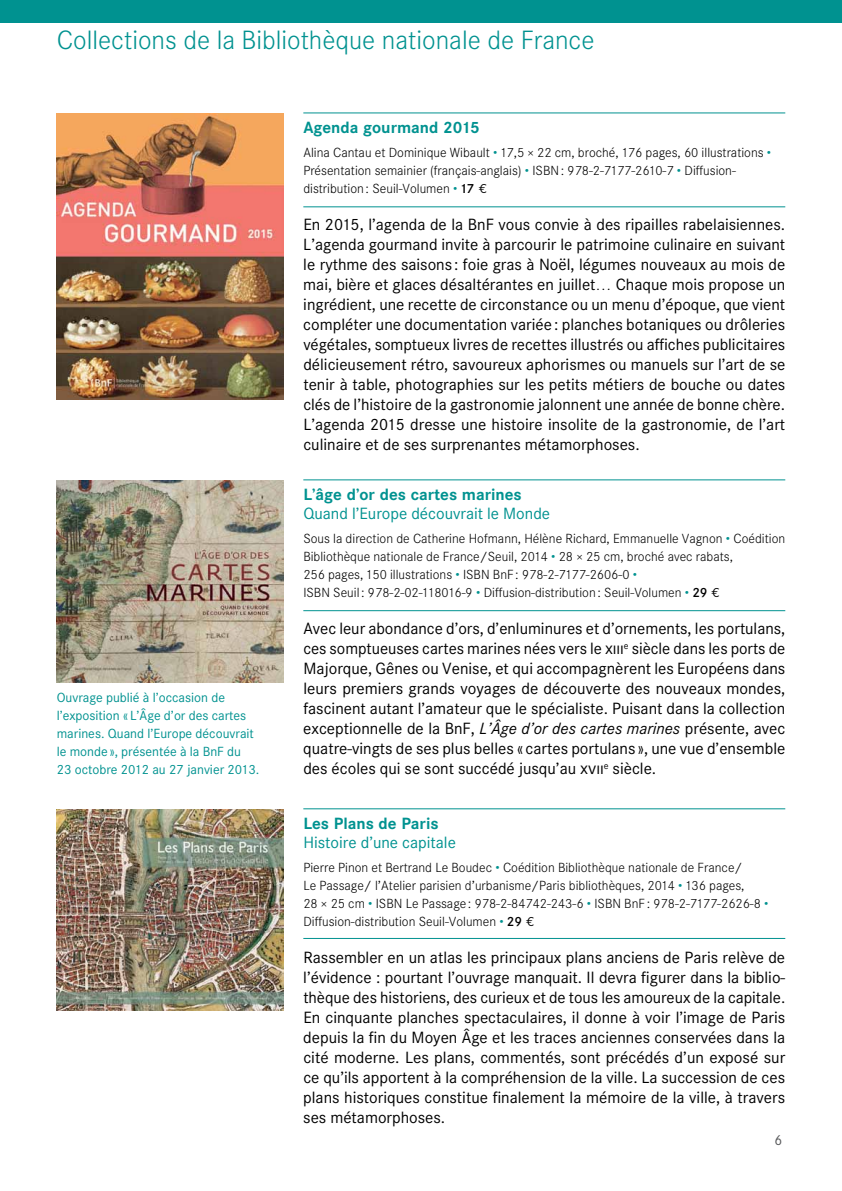
<style>
.page{position:relative;width:842px;height:1191px;background:#fff}
.page>*{position:absolute;margin:0;border:0;box-sizing:border-box;transform-origin:0 0}
.t1{font:300 26px "Corporate SBQ3";color:#009290}
.t2{font:16px/20px "Corporate SBQ3";color:#000;text-align:justify}
.t3{font:700 16px "Corporate SBQ3";color:#009290}
.t4{font:16px "Corporate SBQ3";color:#009290}
.t5{font:14px "Corporate SBQ3";color:#58595b}
.t6{font:300 13px/18px "Corporate SBQ3";color:#000}
.t7{font:13px/18px "Corporate SBQ3";color:#009290}
.s1{color:#009290}
.s2{font-weight:500}
.s3{font-family:"BN Flogo";font-weight:400}
.s4{font-family:"Corporate Expert SBQ4"}
.s5{font-style:italic}
</style>
<div class="page">
<div style="left:0;top:0;width:842px;height:23px;background:#009290"></div>
<img style="left:57px;top:113px;width:226px;height:286px">
<img style="left:57px;top:809px;width:226px;height:201px">
<img style="left:57px;top:480px;width:226px;height:202px">
<hr style="left:303px;top:113px;width:482px;height:1px;background:#009290">
<hr style="left:303px;top:808px;width:482px;height:1px;background:#009290">
<hr style="left:303px;top:479px;width:482px;height:1px;background:#009290">
<hr style="left:303px;top:206px;width:482px;height:1px;background:#009290">
<hr style="left:303px;top:938px;width:482px;height:1px;background:#009290">
<hr style="left:303px;top:610px;width:482px;height:1px;background:#009290">
<h1 class="t1" style="left:57px;top:25px;width:539px">Collections de la Bibliothèque nationale de France</h1>
<p class="t3" style="left:303px;top:118px;width:178px">Agenda gourmand 2015</p>
<p class="t6" style="left:303px;top:143px;width:469px">Alina Cantau et Dominique Wibault <span class="s1">•</span> 17,5 × 22 cm, broché, 176 pages, 60 illustrations <span class="s1">•<br></span>Présentation semainier (français-anglais) <span class="s1">•</span> ISBN: 978-2-7177-2610-7 <span class="s1">•</span> Diffusion&shy;distribution: Seuil-Volumen <span class="s1">•</span> <span class="s2">17</span> <span class="s3">g</span></p>
<p class="t2" style="left:303px;top:215px;width:484px">En 2015, l’agenda de la BnF vous convie à des ripailles rabelaisiennes.<br>L’agenda gourmand invite à parcourir le patrimoine culinaire en suivant le rythme des saisons : foie gras à Noël, légumes nouveaux au mois de mai, bière et glaces désaltérantes en juillet… Chaque mois propose un ingrédient, une recette de circonstance ou un menu d’époque, que vient compléter une documentation variée: planches botaniques ou drôleries végétales, somptueux livres de recettes illustrés ou affiches publicitaires délicieusement rétro, savoureux aphorismes ou manuels sur l’art de se tenir à table, photographies sur les petits métiers de bouche ou dates clés de l’histoire de la gastronomie jalonnent une année de bonne chère.<br>L’agenda 2015 dresse une histoire insolite de la gastronomie, de l’art culinaire et de ses surprenantes métamorphoses.</p>
<p class="t7" style="left:57px;top:688px;width:204px">Ouvrage publié à l’occasion de l’exposition «L’Âge d’or des cartes marines. Quand l’Europe découvrait le monde», présentée à la BnF du<br>23 octobre 2012 au 27 janvier 2013.</p>
<p class="t3" style="left:303px;top:485px;width:220px">L’âge d’or des cartes marines</p>
<p class="t4" style="left:303px;top:504px;width:248px">Quand l’Europe découvrait le Monde</p>
<p class="t6" style="left:303px;top:529px;width:483px">Sous la direction de Catherine Hofmann, Hélène Richard, Emmanuelle Vagnon <span class="s1">•</span> Coédition Bibliothèque nationale de France/Seuil, 2014 <span class="s1">•</span> 28 × 25 cm, broché avec rabats,<br>256 pages, 150 illustrations <span class="s1">•</span> ISBN BnF: 978-2-7177-2606-0 <span class="s1">•<br></span>ISBN Seuil: 978-2-02-118016-9 <span class="s1">•</span> Diffusion-distribution: Seuil-Volumen <span class="s1">•</span> <span class="s2">29</span> <span class="s3">g</span></p>
<p class="t2" style="left:303px;top:618px;width:483px">Avec leur abondance d’ors, d’enluminures et d’ornements, les portulans, ces somptueuses cartes marines nées vers le <span class="s4">xiii</span><sup>e</sup> siècle dans les ports de Majorque, Gênes ou Venise, et qui accompagnèrent les Européens dans leurs premiers grands voyages de découverte des nouveaux mondes, fascinent autant l’amateur que le spécialiste. Puisant dans la collection exceptionnelle de la BnF, <span class="s5">L’Âge d’or des cartes marines</span> présente, avec quatre-vingts de ses plus belles « cartes portulans », une vue d’ensemble des écoles qui se sont succédé jusqu’au <span class="s4">xvii</span><sup>e</sup> siècle.</p>
<p class="t3" style="left:303px;top:813px;width:137px">Les Plans de Paris</p>
<p class="t4" style="left:303px;top:833px;width:154px">Histoire d’une capitale</p>
<p class="t6" style="left:303px;top:858px;width:467px">Pierre Pinon et Bertrand Le Boudec <span class="s1">•</span> Coédition Bibliothèque nationale de France/<br>Le Passage/ l’Atelier parisien d’urbanisme/Paris bibliothèques, 2014 <span class="s1">•</span> 136 pages,<br>28 × 25 cm <span class="s1">•</span> ISBN Le Passage: 978-2-84742-243-6 <span class="s1">•</span> ISBN BnF: 978-2-7177-2626-8 <span class="s1">• </span>Diffusion-distribution Seuil-Volumen <span class="s1">•</span> <span class="s2">29</span> <span class="s3">g</span></p>
<p class="t2" style="left:303px;top:947px;width:483px">Rassembler en un atlas les principaux plans anciens de Paris relève de l’évidence : pourtant l’ouvrage manquait. Il devra figurer dans la biblio&shy;thèque des historiens, des curieux et de tous les amoureux de la capitale.<br>En cinquante planches spectaculaires, il donne à voir l’image de Paris depuis la fin du Moyen Âge et les traces anciennes conservées dans la cité moderne. Les plans, commentés, sont précédés d’un exposé sur ce qu’ils apportent à la compréhension de la ville. La succession de ces plans historiques constitue finalement la mémoire de la ville, à travers ses métamorphoses.</p>
<p class="t5" style="left:774px;top:1131px;width:9px">6</p>
</div>
